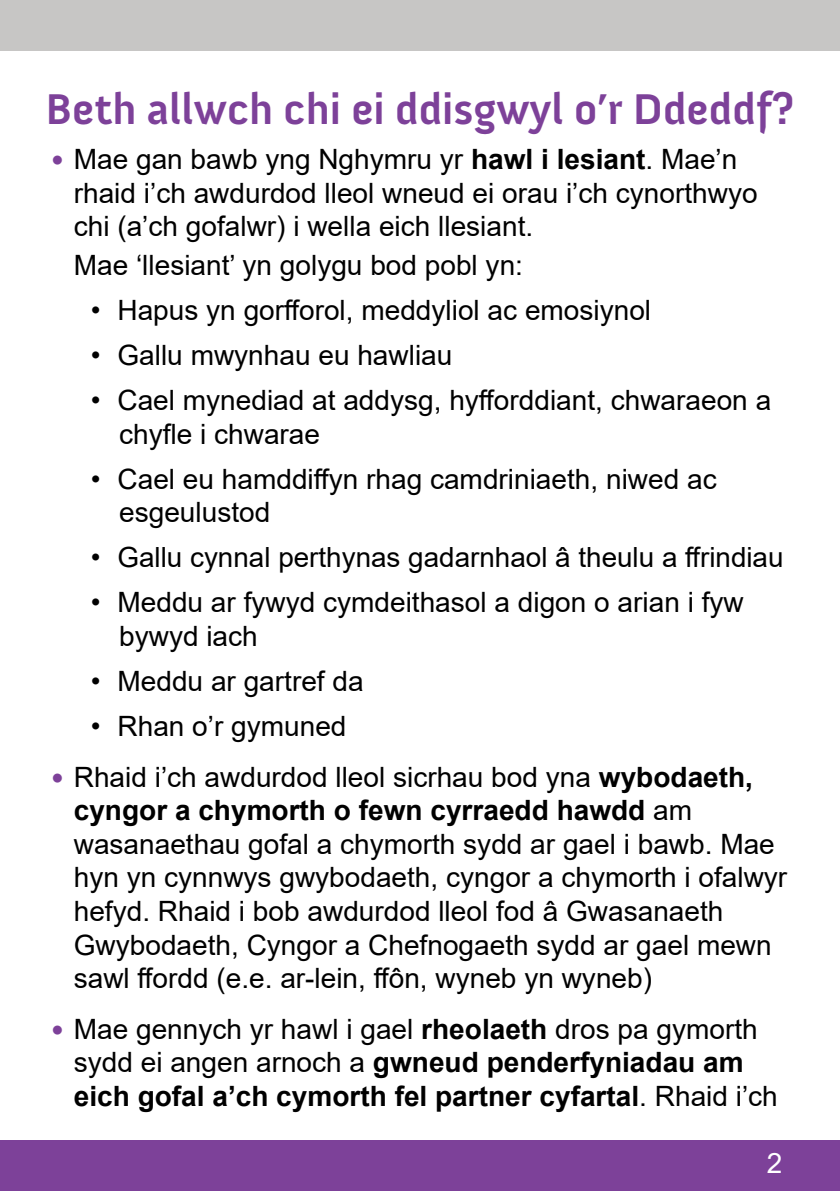
<style>
.page{position:relative;width:840px;height:1191px;background:#fff}
.page>*{position:absolute;margin:0;border:0;box-sizing:border-box;transform-origin:0 0}
.t1{font:700 44px "Anivers";color:#7d4199}
.t2{font:28px/33.6px "Arial";color:#000}
.t3{font:700 28px/33.6px "Arial";color:#000}
.t4{font:28px "Arial";color:#fff}
.t5{font:27.8px "Arial";color:#000}
.s1{font-size:36px;color:#7d4199}
.s2{font-weight:700}
.s3{font-weight:400;font-size:36px;color:#7d4199}
.s4{font-weight:400}
</style>
<div class="page">
<div style="left:0;top:0;width:839px;height:51px;background:#c7c6c5"></div>
<div style="left:0;top:1140px;width:839px;height:51px;background:#7d4199"></div>
<hr style="left:839px;top:0;width:1px;height:51px;background:#c7c6c5">
<hr style="left:839px;top:1140px;width:1px;height:51px;background:#7d4199">
<h1 class="t1" style="left:45px;top:85px;width:750px">Beth allwch chi ei ddisgwyl o’r Ddeddf?</h1>
<p class="t2" style="left:74px;top:142px;width:685px;text-indent:-23px"><span class="s1">•</span> Mae gan bawb yng Nghymru yr <span class="s2">hawl i lesiant</span>. Mae’n rhaid i’ch awdurdod lleol wneud ei orau i’ch cynorthwyo chi (a’ch gofalwr) i wella eich llesiant.</p>
<p class="t2" style="left:74px;top:249px;width:450px">Mae ‘llesiant’ yn golygu bod pobl yn:</p>
<p class="t2" style="left:91px;top:293px;width:561px">• Hapus yn gorfforol, meddyliol ac emosiynol</p>
<p class="t2" style="left:91px;top:338px;width:363px">• Gallu mwynhau eu hawliau</p>
<p class="t2" style="left:119px;top:383px;width:653px;text-indent:-28px">• Cael mynediad at addysg, hyfforddiant, chwaraeon a chyfle i chwarae</p>
<p class="t2" style="left:119px;top:462px;width:598px;text-indent:-28px">• Cael eu hamddiffyn rhag camdriniaeth, niwed ac esgeulustod</p>
<p class="t5" style="left:91px;top:538px;width:694px">• Gallu cynnal perthynas gadarnhaol â theulu a ffrindiau</p>
<p class="t2" style="left:119px;top:585px;width:625px;text-indent:-28px">• Meddu ar fywyd cymdeithasol a digon o arian i fyw bywyd iach</p>
<p class="t2" style="left:91px;top:664px;width:274px">• Meddu ar gartref da</p>
<p class="t2" style="left:91px;top:709px;width:257px">• Rhan o’r gymuned</p>
<p class="t2" style="left:74px;top:759px;width:714px;text-indent:-23px"><span class="s1">•</span> Rhaid i’ch awdurdod lleol sicrhau bod yna <span class="s2">wybodaeth, cyngor a chymorth o fewn cyrraedd hawdd</span> am wasanaethau gofal a chymorth sydd ar gael i bawb. Mae hyn yn cynnwys gwybodaeth, cyngor a chymorth i ofalwyr hefyd. Rhaid i bob awdurdod lleol fod â Gwasanaeth Gwybodaeth, Cyngor a Chefnogaeth sydd ar gael mewn sawl ffordd (e.e. ar-lein, ffôn, wyneb yn wyneb)</p>
<p class="t3" style="left:74px;top:1012px;width:705px;text-indent:-23px"><span class="s3">•</span> <span class="s4">Mae gennych yr hawl i gael</span> rheolaeth <span class="s4">dros pa gymorth sydd ei angen arnoch a</span> gwneud penderfyniadau am eich gofal a’ch cymorth fel partner cyfartal<span class="s4">. Rhaid i’ch</span></p>
<p class="t4" style="left:766px;top:1143px;width:17px">2</p>
</div>
